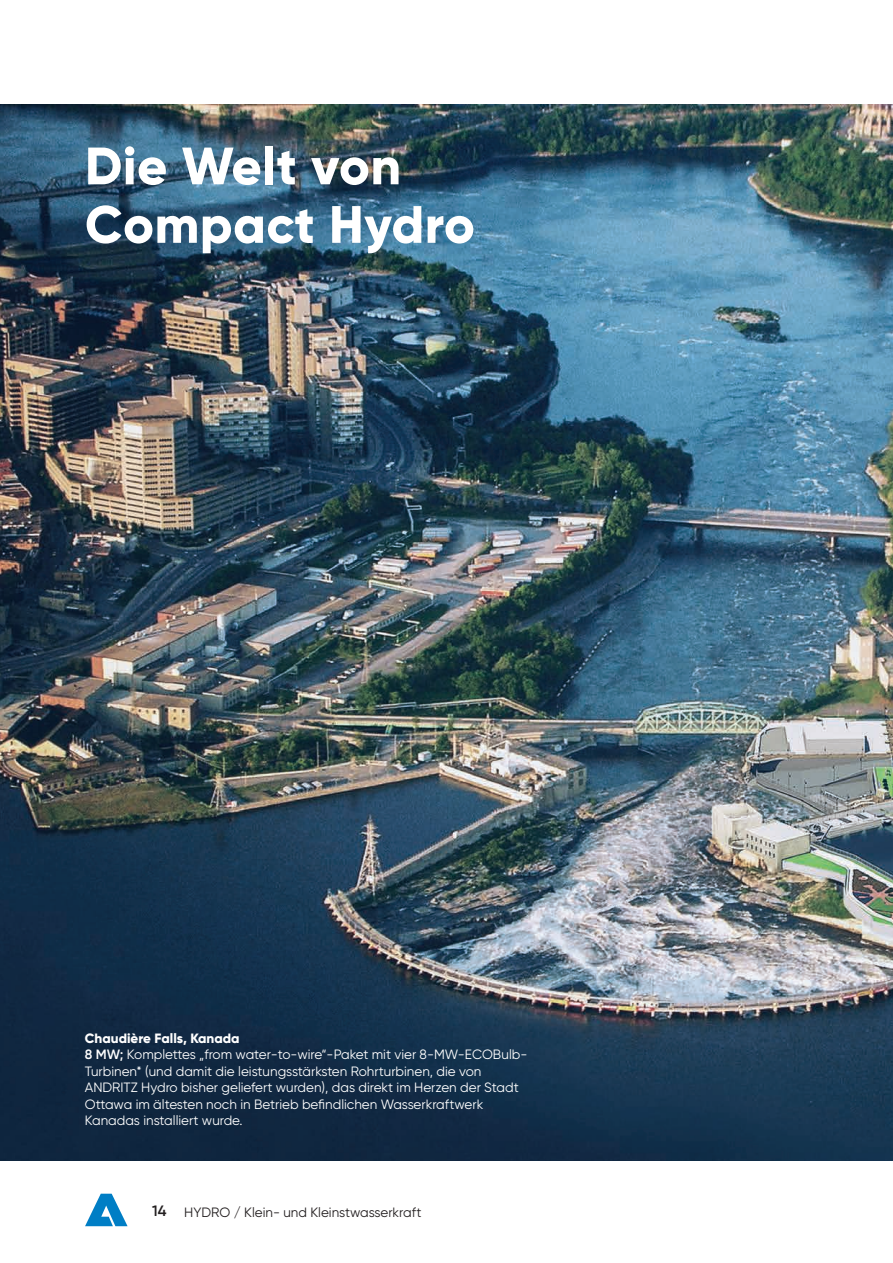
<style>
.page{position:relative;width:893px;height:1263px;background:#fff}
.page>*{position:absolute;margin:0;border:0;box-sizing:border-box;transform-origin:0 0}
.ANDRITZ_Level_2-3_He{font:800 52.5px "Gilroy";letter-spacing:.01em;color:#fff}
.BILDBESCHREIBUNG__Re{font:13.5px/16.5px "Gilroy";color:#fff}
.t1{font:13.5px "Gilroy";color:#231f20}
.BILDBESHREIBUNG__Ref{font:800 13.5px "Gilroy";color:#fff}
.s1{font-weight:600}
.s2{font-weight:600;font-size:15px}
</style>
<div class="page">
<svg style="left:85px;top:1194px;width:43px;height:32px"></svg>
<img style="left:0;top:105px;width:893px;height:1056px">
<p class="ANDRITZ_Level_2-3_He" style="left:85px;top:133px;width:317px">Die Welt von</p>
<p class="ANDRITZ_Level_2-3_He" style="left:85px;top:191px;width:391px">Compact Hydro</p>
<p class="BILDBESHREIBUNG__Ref" style="left:85px;top:1029px;width:156px">Chaudière Falls, Kanada</p>
<p class="BILDBESCHREIBUNG__Re" style="left:85px;top:1046px;width:444px"><span class="s1">8 MW;</span> Komplettes „from water-to-wire“-Paket mit vier 8-MW-ECOBulb-Turbinen* (und damit die leistungsstärksten Rohrturbinen, die von ANDRITZ Hydro bisher geliefert wurden), das direkt im Herzen der Stadt Ottawa im ältesten noch in Betrieb befindlichen Wasserkraftwerk Kanadas installiert wurde.</p>
<p class="t1" style="left:152px;top:1203px;width:271px"><span class="s2">14</span> HYDRO / Klein- und Kleinstwasserkraft</p>
</div>
